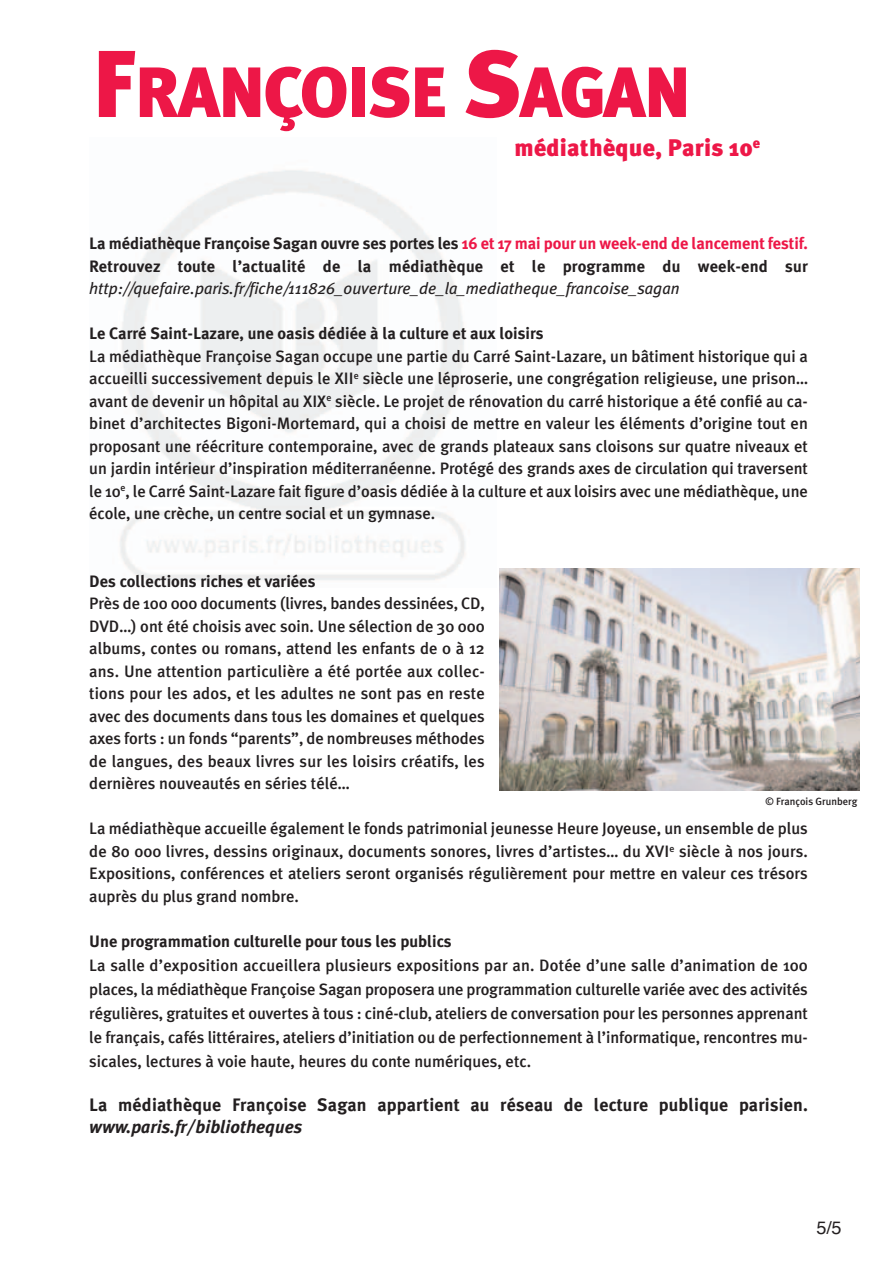
<style>
.page{position:relative;width:893px;height:1263px;background:#fff}
.page>*{position:absolute;margin:0;border:0;box-sizing:border-box;transform-origin:0 0}
.t1{font:900 71.1px "Meta Plus";letter-spacing:-.035em;color:#ed1747}
.t2{font:900 24px "Meta Plus";letter-spacing:.01em;color:#ed1747}
.t3{font:700 18px "Meta Plus";letter-spacing:.01em;color:#231f20}
.t4{font:italic 700 18px "Meta Plus";color:#231f20}
.t5{font:18px "Helvetica";color:#231f20}
.t6{font:500 16.5px/22.5px "Meta Plus";color:#231f20;text-align:justify}
.t7{font:700 16.5px/22.5px "Meta Plus";color:#231f20}
.t8{font:italic 16.5px "Meta Plus";color:#231f20}
.t9{font:500 10.5px "Meta Plus";color:#231f20}
.s1{font-size:94.8px}
.s2{color:#ed1747}
</style>
<div class="page">
<img style="left:500px;top:568px;width:359px;height:223px">
<h1 class="t1" style="left:91px;top:51px;width:602px"><span class="s1">F</span>RANÇOISE <span class="s1">S</span>AGAN</h1>
<h2 class="t2" style="left:514px;top:134px;width:247px">médiathèque, Paris 10<sup>e</sup></h2>
<p class="t7" style="left:89px;top:232px;width:720px">La médiathèque Françoise Sagan ouvre ses portes les <span class="s2">16 et 17 mai pour un week-end de lancement festif.<br></span>Retrouvez toute l’actualité de la médiathèque et le programme du week-end sur</p>
<p class="t8" style="left:89px;top:279px;width:592px">http://quefaire.paris.fr/fiche/111826_ouverture_de_la_mediatheque_francoise_sagan</p>
<p class="t7" style="left:89px;top:322px;width:456px">Le Carré Saint-Lazare, une oasis dédiée à la culture et aux loisirs</p>
<p class="t6" style="left:89px;top:345px;width:720px">La médiathèque Françoise Sagan occupe une partie du Carré Saint-Lazare, un bâtiment historique qui a accueilli successivement depuis le XII<sup>e</sup> siècle une léproserie, une congrégation religieuse, une prison… avant de devenir un hôpital au XIX<sup>e</sup> siècle. Le projet de rénovation du carré historique a été confié au ca&shy;binet d’architectes Bigoni-Mortemard, qui a choisi de mettre en valeur les éléments d’origine tout en proposant une réécriture contemporaine, avec de grands plateaux sans cloisons sur quatre niveaux et un jardin intérieur d’inspiration méditerranéenne. Protégé des grands axes de circulation qui traversent le 10<sup>e</sup>, le Carré Saint-Lazare fait figure d’oasis dédiée à la culture et aux loisirs avec une médiathèque, une école, une crèche, un centre social et un gymnase.</p>
<p class="t7" style="left:89px;top:570px;width:228px">Des collections riches et variées</p>
<p class="t6" style="left:89px;top:592px;width:397px">Près de 100 000 documents (livres, bandes dessinées, CD, DVD…) ont été choisis avec soin. Une sélection de 30 000 albums, contes ou romans, attend les enfants de 0 à 12 ans. Une attention particulière a été portée aux collec&shy;tions pour les ados, et les adultes ne sont pas en reste avec des documents dans tous les domaines et quelques axes forts : un fonds “parents”, de nombreuses méthodes de langues, des beaux livres sur les loisirs créatifs, les dernières nouveautés en séries télé…</p>
<p class="t6" style="left:89px;top:817px;width:720px">La médiathèque accueille également le fonds patrimonial jeunesse Heure Joyeuse, un ensemble de plus de 80 000 livres, dessins originaux, documents sonores, livres d’artistes… du XVI<sup>e</sup> siècle à nos jours.<br>Expositions, conférences et ateliers seront organisés régulièrement pour mettre en valeur ces trésors auprès du plus grand nombre.</p>
<p class="t7" style="left:89px;top:930px;width:364px">Une programmation culturelle pour tous les publics</p>
<p class="t6" style="left:89px;top:953px;width:720px;line-height:24px">La salle d’exposition accueillera plusieurs expositions par an. Dotée d’une salle d’animation de 100 places, la médiathèque Françoise Sagan proposera une programmation culturelle variée avec des activités régulières, gratuites et ouvertes à tous : ciné-club, ateliers de conversation pour les personnes apprenant le français, cafés littéraires, ateliers d’initiation ou de perfectionnement à l’informatique, rencontres mu&shy;sicales, lectures à voie haute, heures du conte numériques, etc.</p>
<p class="t3" style="left:89px;top:1095px;width:720px">La médiathèque Françoise Sagan appartient au réseau de lecture publique parisien.</p>
<p class="t4" style="left:89px;top:1116px;width:215px">www.paris.fr/bibliotheques</p>
<p class="t9" style="left:765px;top:795px;width:93px">© François Grunberg</p>
<p class="t5" style="left:816px;top:1220px;width:27px">5/5</p>
</div>
